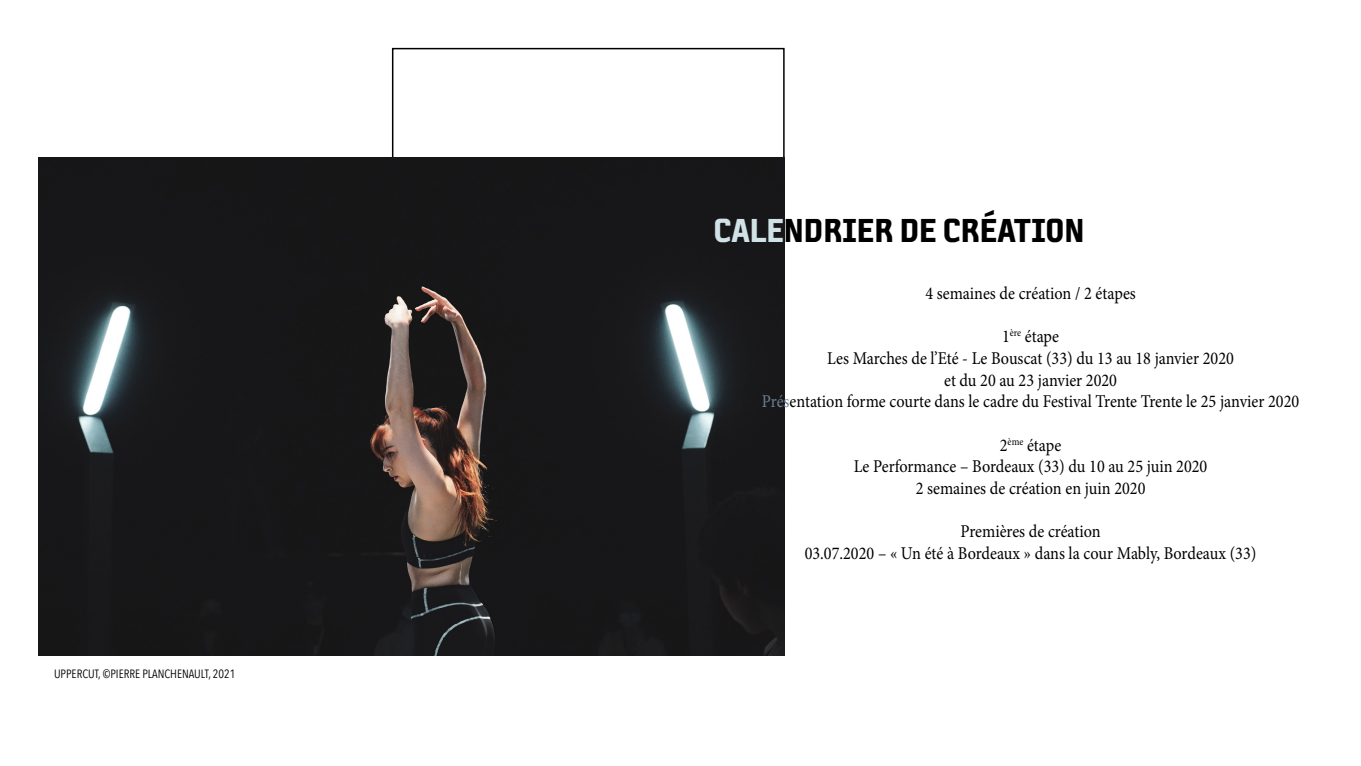
<style>
.page{position:relative;width:1361px;height:766px;background:#fff}
.page>*{position:absolute;margin:0;border:0;box-sizing:border-box;transform-origin:0 0}
.t1{font:36px "Sophisto OT E Gauge";color:#000}
.t2{font:18px/21.6px "Minion Pro";color:#000;text-align:center;scale:.9 1}
.t3{font:12px "Avenir Next Condensed";color:#000}
.s1{color:#d1e2e6}
.s2{color:#6a7e92}
</style>
<div class="page">
<img style="left:38px;top:157px;width:746px;height:498px">
<p class="t3" style="left:54px;top:663px;width:183px">UPPERCUT, ©PIERRE PLANCHENAULT, 2021</p>
<h1 class="t1" style="left:713px;top:209px;width:373px"><span class="s1">CALE</span>NDRIER DE CRÉATION</h1>
<p class="t2" style="left:925px;top:283px;width:235px">4 semaines de création / 2 étapes</p>
<p class="t2" style="left:762px;top:326px;width:598px">1<sup>ère</sup> étape<br>Les Marches de l’Eté - Le Bouscat (33) du 13 au 18 janvier 2020<br>et du 20 au 23 janvier 2020<br><span class="s2">Prés</span>entation forme courte dans le cadre du Festival Trente Trente le 25 janvier 2020</p>
<p class="t2" style="left:854px;top:434px;width:394px">2<sup>ème</sup> étape<br>Le Performance – Bordeaux (33) du 10 au 25 juin 2020<br>2 semaines de création en juin 2020</p>
<p class="t2" style="left:804px;top:520px;width:503px">Premières de création<br>03.07.2020 – « Un été à Bordeaux » dans la cour Mably, Bordeaux (33)</p>
</div>
